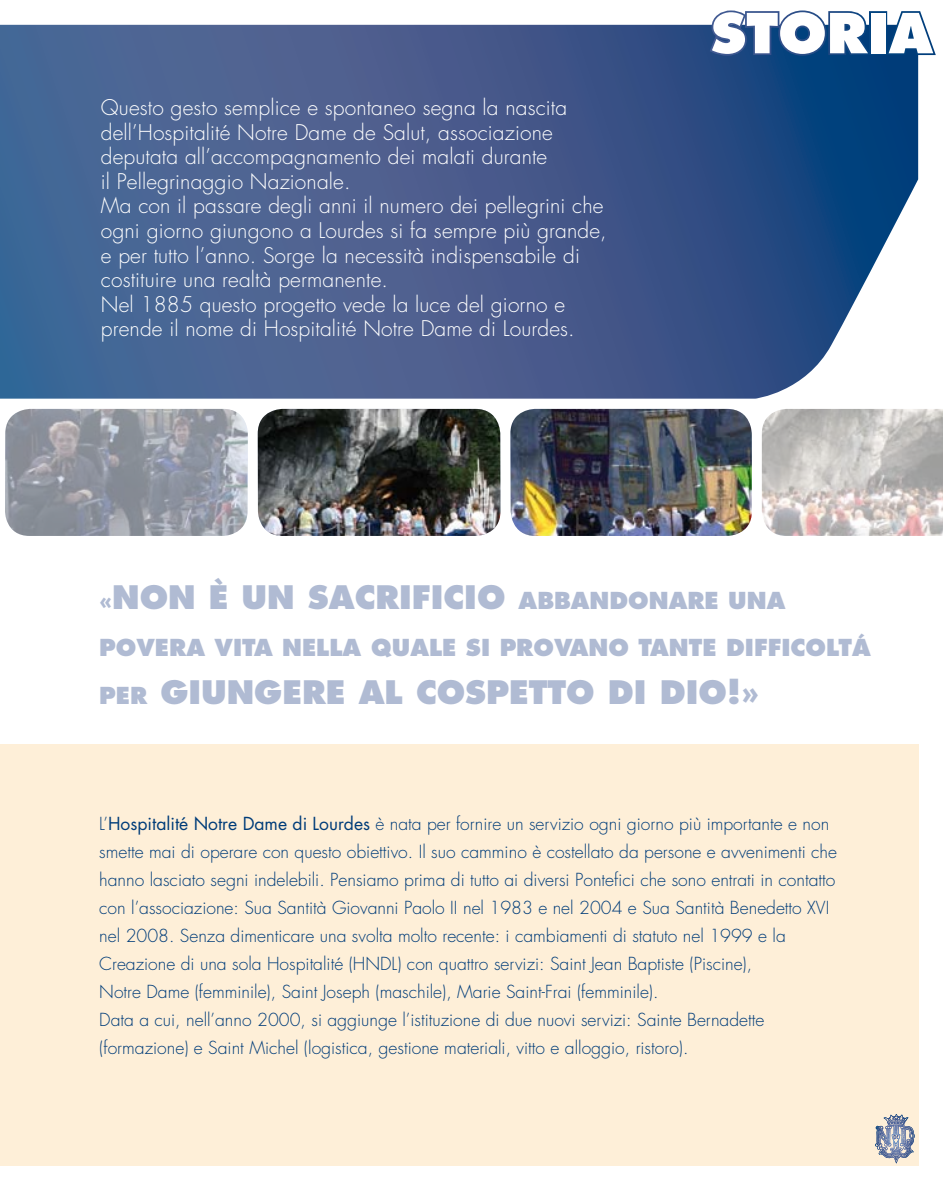
<style>
.page{position:relative;width:943px;height:1191px;background:#fff}
.page>*{position:absolute;margin:0;border:0;box-sizing:border-box;transform-origin:0 0}
.t1{font:800 53.55px "Futura";color:#fff}
.t2{font:800 31.5px "Futura";color:#b0bbd3}
.t3{font:800 22.75px "Futura";color:#b0bbd3}
.t4{font:300 21px/24.5px "Futura";letter-spacing:.005em;color:#fff}
.t5{font:300 17.5px/28px "Futura";color:#003c79}
.s1{font-size:22.75px}
.s2{font-weight:400}
</style>
<div class="page">
<svg style="left:0;top:25px;width:918px;height:374px;background:#456090"></svg>
<div style="left:0;top:744px;width:918px;height:422px;background:#feefd8"></div>
<svg style="left:875px;top:1114px;width:37px;height:48px"></svg>
<svg style="left:707px;top:10px;width:167px;height:47px"></svg>
<svg style="left:883px;top:11px;width:53px;height:46px"></svg>
<img style="left:258px;top:409px;width:242px;height:127px">
<img style="left:510px;top:409px;width:242px;height:127px">
<img style="left:5px;top:409px;width:243px;height:127px">
<img style="left:761px;top:409px;width:182px;height:127px">
<p class="t4" style="left:101px;top:96px;width:507px">Questo gesto semplice e spontaneo segna la nascita dell’Hospitalité Notre Dame de Salut, associazione deputata all’accompagnamento dei malati durante<br>il Pellegrinaggio Nazionale.<br>Ma con il passare degli anni il numero dei pellegrini che ogni giorno giungono a Lourdes si fa sempre più grande, e per tutto l’anno. Sorge la necessità indispensabile di costituire una realtà permanente.<br>Nel 1885 questo progetto vede la luce del giorno e prende il nome di Hospitalité Notre Dame di Lourdes.</p>
<h1 class="t1" style="left:710px;top:0;width:224px">STORIA</h1>
<h2 class="t2" style="left:99px;top:578px;width:687px"><span class="s1">«</span>NON È UN SACRIFICIO <span class="s1">ABBANDONARE UNA</span></h2>
<h3 class="t3" style="left:99px;top:633px;width:773px">POVERA VITA NELLA QUALE SI PROVANO TANTE DIFFICOLTÁ</h3>
<h2 class="t2" style="left:99px;top:672px;width:661px"><span class="s1">PER</span> GIUNGERE AL COSPETTO DI DIO!»</h2>
<p class="t5" style="left:99px;top:810px;width:739px">L’<span class="s2">Hospitalité Notre Dame di Lourdes</span> è nata per fornire un servizio ogni giorno più importante e non smette mai di operare con questo obiettivo. Il suo cammino è costellato da persone e avvenimenti che hanno lasciato segni indelebili. Pensiamo prima di tutto ai diversi Pontefici che sono entrati in contatto con l’associazione: Sua Santità Giovanni Paolo II nel 1983 e nel 2004 e Sua Santità Benedetto XVI nel 2008. Senza dimenticare una svolta molto recente: i cambiamenti di statuto nel 1999 e la Creazione di una sola Hospitalité (HNDL) con quattro servizi: Saint Jean Baptiste (Piscine),<br>Notre Dame (femminile), Saint Joseph (maschile), Marie Saint-Frai (femminile).<br>Data a cui, nell’anno 2000, si aggiunge l’istituzione di due nuovi servizi: Sainte Bernadette (formazione) e Saint Michel (logistica, gestione materiali, vitto e alloggio, ristoro).</p>
</div>
